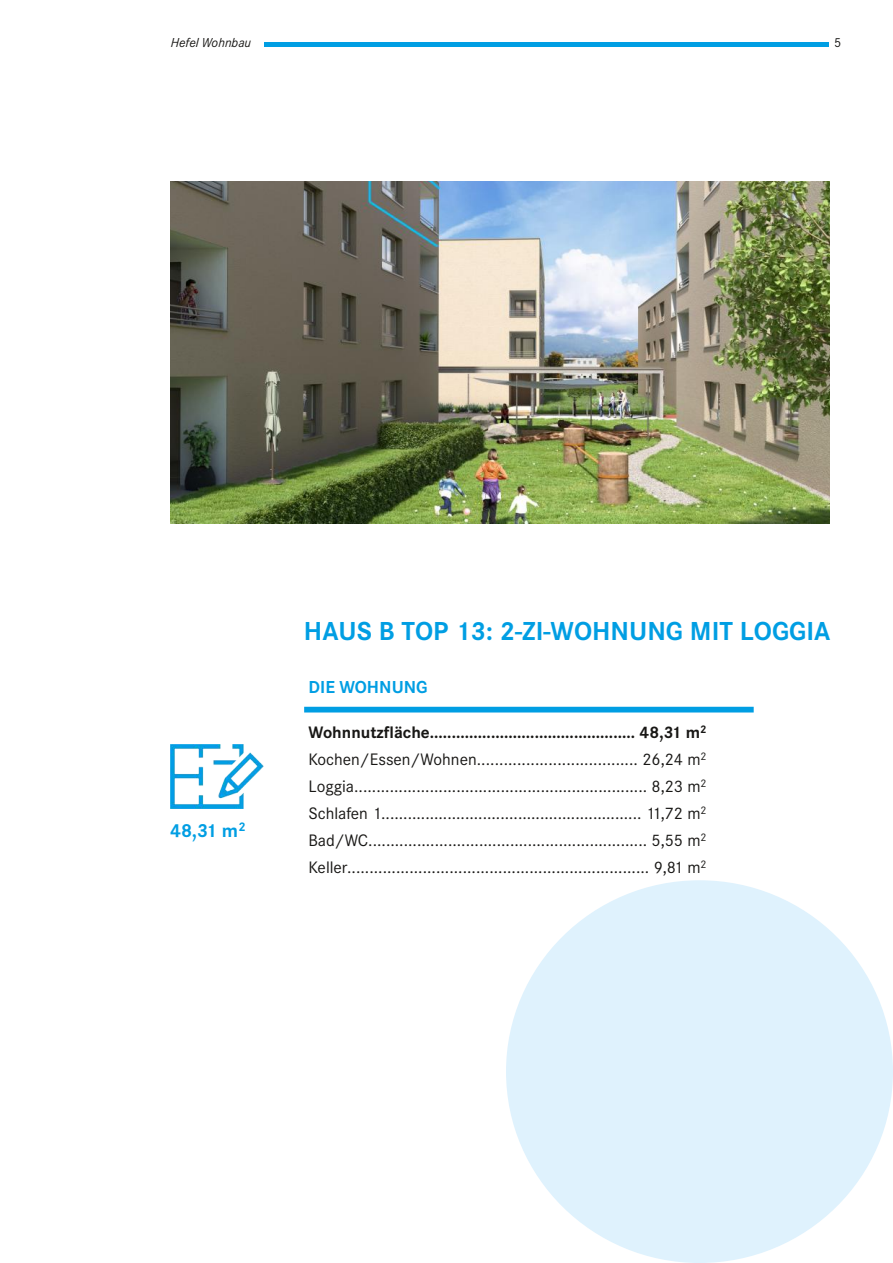
<style>
.page{position:relative;width:893px;height:1263px;background:#fff}
.page>*{position:absolute;margin:0;border:0;box-sizing:border-box;transform-origin:0 0}
.t1{font:700 27px "Corporate S";color:#009ee3}
.t2{font:700 19.5px "Corporate S";color:#009ee3}
.t3{font:700 18px "Corporate S";color:#009ee3}
.t4{font:17.25px/27px "Corporate S";color:#181715;text-align:justify}
.t5{font:italic 13.5px "Corporate S";color:#181715}
.t6{font:13.5px "Corporate S";color:#181715}
.s1{font-weight:700}
</style>
<div class="page">
<hr style="left:264px;top:43px;width:565px;height:4px;background:#009ee3">
<div style="left:506px;top:880px;width:387px;height:383px;background:#dff2fd;border-radius:50%"></div>
<img style="left:170px;top:182px;width:659px;height:341px">
<div style="left:304px;top:707px;width:450px;height:5px;background:#009ee3"></div>
<img style="left:170px;top:745px;width:94px;height:64px">
<p class="t5" style="left:171px;top:35px;width:82px">Hefel Wohnbau</p>
<p class="t6" style="left:834px;top:34px;width:9px">5</p>
<p class="t2" style="left:170px;top:819px;width:77px">48,31 m<sup>2</sup></p>
<h1 class="t1" style="left:304px;top:615px;width:528px">HAUS B TOP 13: 2-ZI-WOHNUNG MIT LOGGIA</h1>
<p class="t3" style="left:308px;top:677px;width:121px">DIE WOHNUNG</p>
<p class="t4" style="left:308px;top:719px;width:400px"><span class="s1">Wohnnutzfläche............................................... 48,31 m</span><sup>2<br></sup>Kochen/Essen/Wohnen.................................... 26,24 m<sup>2<br></sup>Loggia.................................................................. 8,23 m<sup>2<br></sup>Schlafen 1........................................................... 11,72 m<sup>2<br></sup>Bad/WC............................................................... 5,55 m<sup>2<br></sup>Keller.................................................................... 9,81 m<sup>2</sup></p>
</div>
